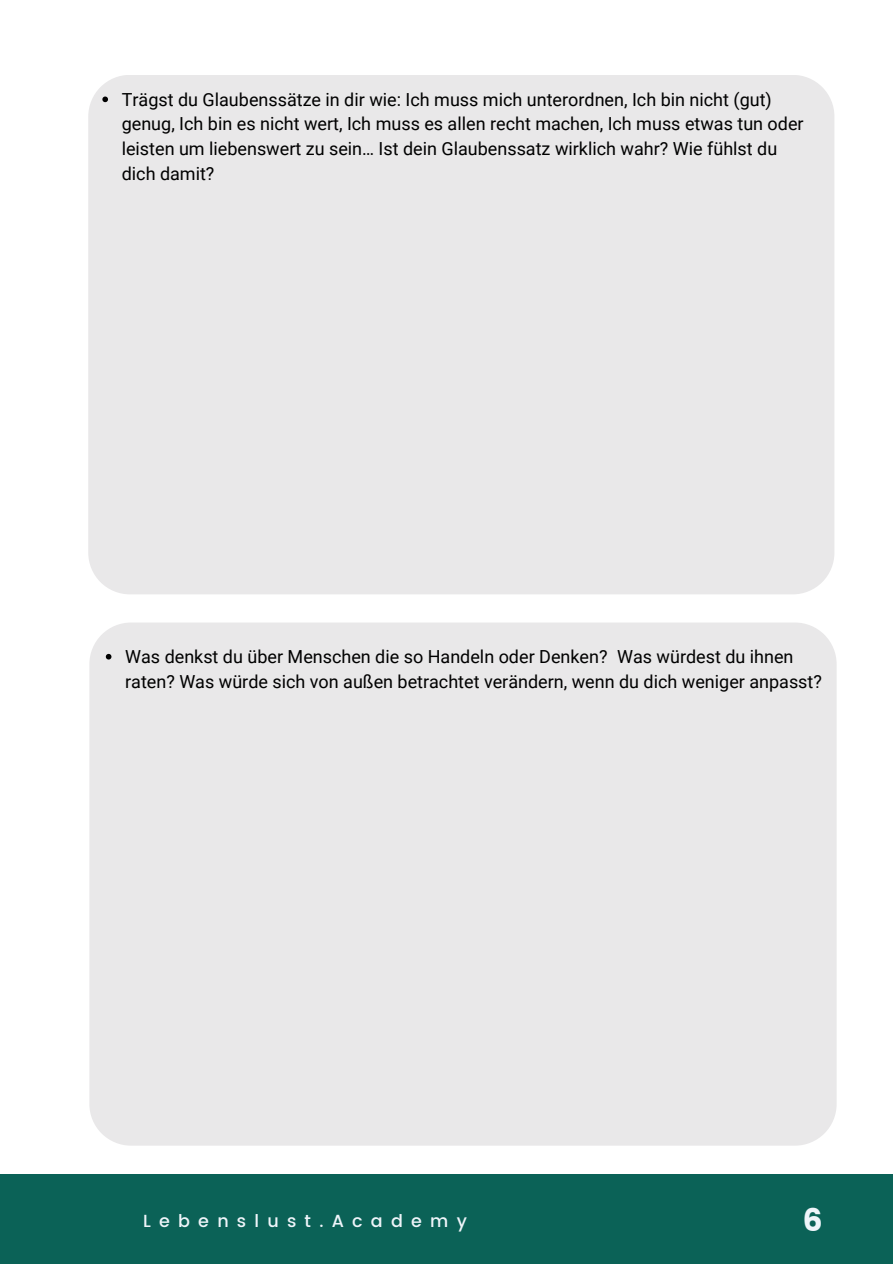
<style>
.page{position:relative;width:894px;height:1264px;background:#fff}
.page>*{position:absolute;margin:0;border:0;box-sizing:border-box;transform-origin:0 0}
.t1{font:31.2px "Poppins";color:#eff5fa}
.t2{font:18px/24.8px "Roboto";color:#000}
.t3{font:500 17.55px "Poppins";letter-spacing:.47em;color:#eff5fa}
</style>
<div class="page">
<div style="left:0;top:1174px;width:892px;height:89px;background:#0b6257"></div>
<div style="left:88px;top:75px;width:746px;height:519px;background:#e9e8e9"></div>
<div style="left:89px;top:622px;width:747px;height:523px;background:#e9e8e9"></div>
<svg style="left:102px;top:96px;width:6px;height:6px"></svg>
<svg style="left:106px;top:654px;width:5px;height:5px"></svg>
<h1 class="t2" style="left:122px;top:87px;width:683px">Trägst du Glaubenssätze in dir wie: Ich muss mich unterordnen, Ich bin nicht (gut) genug, Ich bin es nicht wert, Ich muss es allen recht machen, Ich muss etwas tun oder leisten um liebenswert zu sein… Ist dein Glaubenssatz wirklich wahr? Wie fühlst du dich damit?</h1>
<p class="t2" style="left:125px;top:644px;width:698px">Was denkst du über Menschen die so Handeln oder Denken? Was würdest du ihnen raten? Was würde sich von außen betrachtet verändern, wenn du dich weniger anpasst?</p>
<p class="t3" style="left:143px;top:1210px;width:325px">Lebenslust.Academy</p>
<p class="t1" style="left:802px;top:1201px;width:21px">6</p>
</div>
